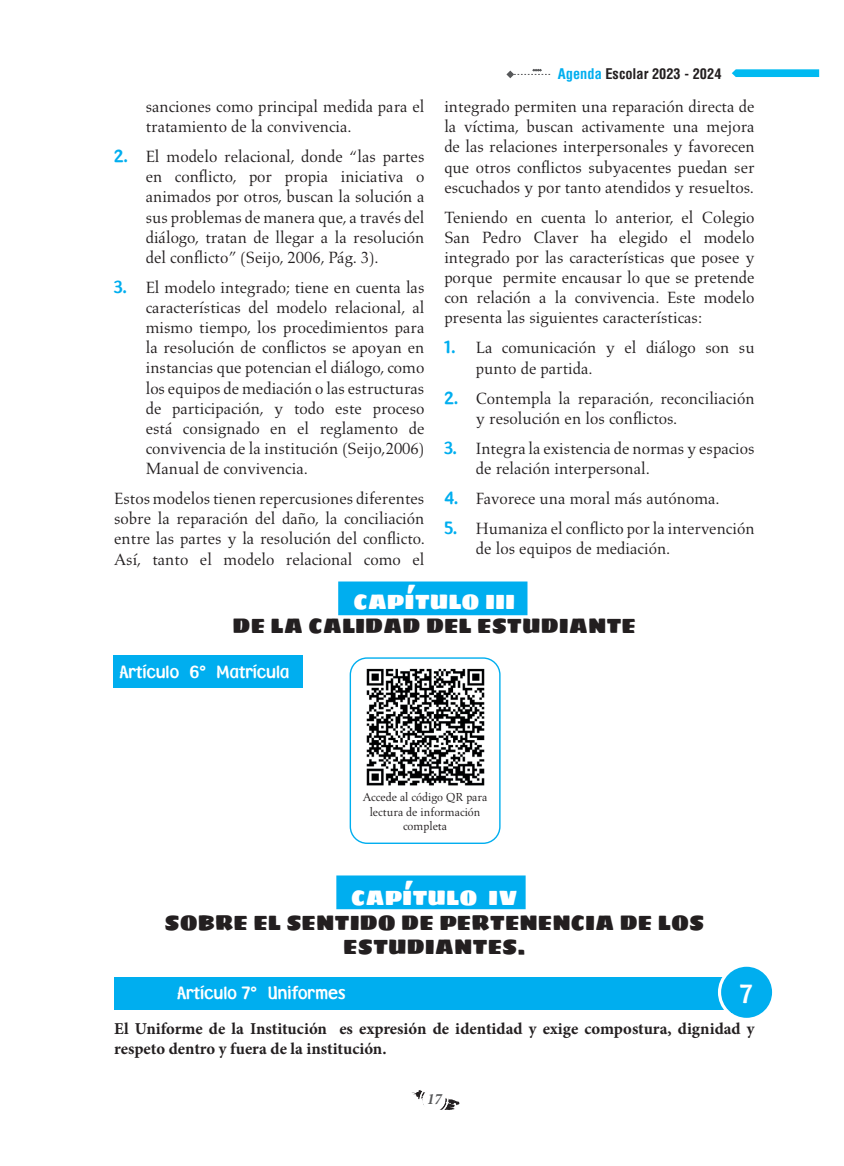
<style>
.page{position:relative;width:844px;height:1166px;background:#fff}
.page>*{position:absolute;margin:0;border:0;box-sizing:border-box;transform-origin:0 0}
.t1{font:700 26.25px "Arima Koshi";color:#fff}
.t2{font:21px/24.5px "Sigmar One";color:#231f20;text-align:center}
.t3{font:21px "Sigmar One";color:#fff}
.t4{font:16.62px/20.1px "Aldus LT Std";color:#231f20}
.t5{font:700 16.62px/20.1px "Minion Pro";color:#231f20}
.t6{font:16.62px "Disney Simple";color:#fff}
.t7{font:italic 700 condensed 15.75px "Minion Pro";color:#57585a}
.t8{font:700 condensed 14.35px "Helvetica";color:#231f20}
.t9{font:11.9px/14.7px "Aldus LT Std";color:#231f20;text-align:center}
.s1{color:#00aeef}
.s2{font-family:"Disney Simple";color:#00aeef}
.s3{font-family:"Bebas Neue";font-weight:400;font-style:normal;font-stretch:normal;font-size:14px;color:#fff}
</style>
<div class="page">
<div style="left:114px;top:977px;width:642px;height:32px;background:#00aeef"></div>
<svg style="left:719px;top:965px;width:54px;height:54px"></svg>
<div style="left:717px;top:963px;width:58px;height:58px;border:3px solid #fff;border-radius:50%"></div>
<div style="left:731px;top:974px;width:29px;height:38px;background:#00aeef"></div>
<div style="left:336px;top:875px;width:189px;height:34px;background:#00aeef;border:2px solid #00aeef"></div>
<div style="left:113px;top:655px;width:189px;height:32px;background:#00aeef"></div>
<div style="left:349px;top:657px;width:151px;height:187px;border:1px solid #00aeef;border-radius:17px"></div>
<div style="left:338px;top:581px;width:189px;height:34px;background:#00aeef;border:2px solid #00aeef"></div>
<img style="left:366px;top:668px;width:119px;height:118px">
<svg style="left:412px;top:1090px;width:47px;height:20px"></svg>
<div style="left:419px;top:1085px;width:29px;height:29px;border:1px solid #fff;border-radius:50%"></div>
<div style="left:422px;top:1088px;width:23px;height:23px;background:#fff;border-radius:50%"></div>
<svg style="left:731px;top:69px;width:88px;height:8px"></svg>
<svg style="left:506px;top:69px;width:44px;height:9px"></svg>
<p class="t8" style="left:558px;top:64px;width:165px"><span class="s1">Agenda</span> Escolar 2023 - 2024</p>
<p class="t4" style="left:146px;top:97px;width:280px">sanciones como principal medida para el tratamiento de la convivencia.</p>
<p class="t4" style="left:146px;top:147px;width:280px;text-align:justify;text-indent:-32px"><span class="s2">2.</span> El modelo relacional, donde “las partes en conflicto, por propia iniciativa o animados por otros, buscan la solución a sus problemas de manera que, a través del diálogo, tratan de llegar a la resolución del conflicto” (Seijo, 2006, Pág. 3).</p>
<p class="t4" style="left:146px;top:277px;width:280px;text-align:justify;text-indent:-32px"><span class="s2">3.</span> El modelo integrado; tiene en cuenta las características del modelo relacional, al mismo tiempo, los procedimientos para la resolución de conflictos se apoyan en instancias que potencian el diálogo, como los equipos de mediación o las estructuras de participación, y todo este proceso está consignado en el reglamento de convivencia de la institución (Seijo,2006)<br>Manual de convivencia.</p>
<p class="t4" style="left:114px;top:489px;width:312px;text-align:justify">Estos modelos tienen repercusiones diferentes sobre la reparación del daño, la conciliación entre las partes y la resolución del conflicto.<br>Así, tanto el modelo relacional como el</p>
<p class="t4" style="left:444px;top:97px;width:312px;text-align:justify">integrado permiten una reparación directa de la víctima, buscan activamente una mejora de las relaciones interpersonales y favorecen que otros conflictos subyacentes puedan ser escuchados y por tanto atendidos y resueltos.</p>
<p class="t4" style="left:444px;top:207px;width:312px;text-align:justify">Teniendo en cuenta lo anterior, el Colegio San Pedro Claver ha elegido el modelo integrado por las características que posee y porque permite encausar lo que se pretende con relación a la convivencia. Este modelo presenta las siguientes características:</p>
<p class="t4" style="left:475px;top:338px;width:280px;text-indent:-32px"><span class="s2">1.</span> La comunicación y el diálogo son su punto de partida.</p>
<p class="t4" style="left:475px;top:388px;width:280px;text-indent:-32px"><span class="s2">2.</span> Contempla la reparación, reconciliación y resolución en los conflictos.</p>
<p class="t4" style="left:475px;top:438px;width:280px;text-indent:-32px"><span class="s2">3.</span> Integra la existencia de normas y espacios de relación interpersonal.</p>
<p class="t4" style="left:444px;top:489px;width:277px"><span class="s2">4.</span> Favorece una moral más autónoma.</p>
<p class="t4" style="left:475px;top:519px;width:280px;text-indent:-32px"><span class="s2">5.</span> Humaniza el conflicto por la intervención de los equipos de mediación.</p>
<p class="t3" style="left:353px;top:584px;width:163px">CAPÍTULO III</p>
<p class="t2" style="left:232px;top:612px;width:405px">DE LA CALIDAD DEL ESTUDIANTE</p>
<p class="t6" style="left:119px;top:661px;width:171px">Artículo 6° Matrícula</p>
<p class="t9" style="left:362px;top:790px;width:126px">Accede al código QR para lectura de información completa</p>
<p class="t3" style="left:351px;top:880px;width:168px">CAPÍTULO IV</p>
<p class="t2" style="left:164px;top:909px;width:541px">SOBRE EL SENTIDO DE PERTENENCIA DE LOS<br>ESTUDIANTES.</p>
<p class="t6" style="left:177px;top:982px;width:170px">Artículo 7° Uniformes</p>
<p class="t5" style="left:114px;top:1018px;width:641px">El Uniforme de la Institución es expresión de identidad y exige compostura, dignidad y respeto dentro y fuera de la institución.</p>
<h1 class="t1" style="left:739px;top:978px;width:15px">7</h1>
<p class="t7" style="left:427px;top:1088px;width:16px">17<span class="s3">17</span></p>
</div>
